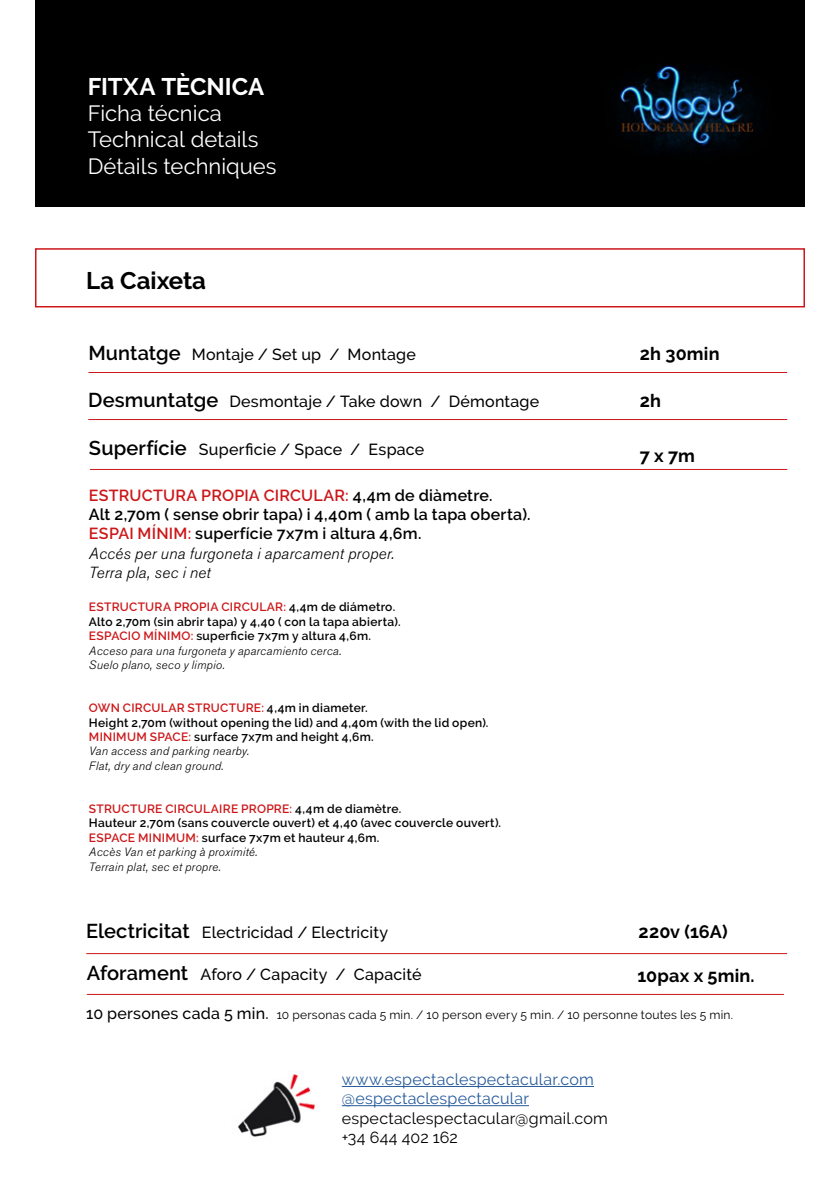
<style>
.page{position:relative;width:840px;height:1191px;background:#fff}
.page>*{position:absolute;margin:0;border:0;box-sizing:border-box;transform-origin:0 0}
.t1{font:700 24px "Raleway";letter-spacing:-.005em;color:#fff}
.t2{font:700 24px "Raleway";color:#000}
.t3{font:22px/26.4px "Raleway";color:#fff}
.t4{font:700 18px "Raleway";letter-spacing:.01em;color:#000}
.t5{font:500 16px "Raleway";letter-spacing:.015em;color:#000}
.t6{font:600 16px/19.2px "Raleway";letter-spacing:.015em;color:#000}
.t7{font:16px/19.2px "Akzidenz Grotesk BQ Lig It Os F";letter-spacing:.015em;color:#000}
.t8{font:16px/19.2px "Raleway";letter-spacing:.015em;color:#275b9b}
.t9{font:16px/19.2px "Raleway";letter-spacing:.015em;color:#000}
.t10{font:600 12px/14.4px "Raleway";letter-spacing:.025em;color:#000}
.t11{font:12px/14.4px "Akzidenz Grotesk BQ Lig It Os F";letter-spacing:.02em;color:#000}
.t12{font:12px "Raleway";letter-spacing:.025em;color:#000}
.s1{font-weight:600;font-size:20px}
.s2{color:#cd1719}
.s3{font-weight:500;font-size:16px}
</style>
<div class="page">
<div style="left:35px;top:0;width:769px;height:207px;background:#000"></div>
<div style="left:35px;top:248px;width:769px;height:59px;border:2px solid #cd1719"></div>
<img style="left:238px;top:1071px;width:77px;height:66px">
<hr style="left:341px;top:1086px;width:252px;height:1px;background:#275b9b">
<hr style="left:341px;top:1105px;width:187px;height:1px;background:#275b9b">
<hr style="left:88px;top:372px;width:698px;height:1px;background:#cd1719">
<hr style="left:88px;top:419px;width:698px;height:1px;background:#cd1719">
<hr style="left:90px;top:469px;width:696px;height:1px;background:#cd1719">
<hr style="left:86px;top:953px;width:700px;height:1px;background:#cd1719">
<hr style="left:87px;top:994px;width:696px;height:1px;background:#cd1719">
<img style="left:591px;top:45px;width:186px;height:126px">
<h1 class="t1" style="left:88px;top:72px;width:178px">FITXA TÈCNICA</h1>
<h2 class="t3" style="left:88px;top:100px;width:190px">Ficha técnica<br>Technical details<br>Détails techniques</h2>
<h1 class="t2" style="left:86px;top:267px;width:121px">La Caixeta</h1>
<h3 class="t5" style="left:88px;top:345px;width:329px"><span class="s1">Muntatge</span> Montaje / Set up / Montage</h3>
<h3 class="t5" style="left:88px;top:392px;width:452px"><span class="s1">Desmuntatge</span> Desmontaje / Take down / Démontage</h3>
<h3 class="t5" style="left:89px;top:440px;width:337px"><span class="s1">Superfície</span> Superficie / Space / Espace</h3>
<h3 class="t6" style="left:89px;top:486px;width:443px"><span class="s2">ESTRUCTURA PROPIA CIRCULAR:</span> 4,4m de diàmetre.<br>Alt 2,70m ( sense obrir tapa) i 4,40m ( amb la tapa oberta).<br><span class="s2">ESPAI MÍNIM:</span> superfície 7x7m i altura 4,6m.</h3>
<h3 class="t7" style="left:89px;top:543px;width:307px">Accés per una furgoneta i aparcament proper.<br>Terra pla, sec i net</h3>
<p class="t10" style="left:89px;top:600px;width:313px"><span class="s2">ESTRUCTURA PROPIA CIRCULAR:</span> 4,4m de diámetro.<br>Alto 2,70m (sin abrir tapa) y 4,40 ( con la tapa abierta).<br><span class="s2">ESPACIO MÍNIMO:</span> superficie 7x7m y altura 4,6m.</p>
<p class="t11" style="left:89px;top:643px;width:254px">Acceso para una furgoneta y aparcamiento cerca.<br>Suelo plano, seco y limpio.</p>
<p class="t10" style="left:89px;top:701px;width:401px"><span class="s2">OWN CIRCULAR STRUCTURE:</span> 4,4m in diameter.<br>Height 2,70m (without opening the lid) and 4,40m (with the lid open).<br><span class="s2">MINIMUM SPACE:</span> surface 7x7m and height 4,6m.</p>
<p class="t11" style="left:89px;top:744px;width:162px">Van access and parking nearby.<br>Flat, dry and clean ground.</p>
<p class="t10" style="left:89px;top:801px;width:413px"><span class="s2">STRUCTURE CIRCULAIRE PROPRE:</span> 4,4m de diamètre.<br>Hauteur 2,70m (sans couvercle ouvert) et 4,40 (avec couvercle ouvert).<br><span class="s2">ESPACE MINIMUM:</span> surface 7x7m et hauteur 4,6m.</p>
<p class="t11" style="left:89px;top:845px;width:170px">Accès Van et parking à proximité.<br>Terrain plat, sec et propre.</p>
<h3 class="t4" style="left:639px;top:343px;width:81px">2h 30min</h3>
<h3 class="t4" style="left:639px;top:390px;width:23px">2h</h3>
<h3 class="t4" style="left:639px;top:445px;width:57px">7 x 7m</h3>
<h3 class="t5" style="left:86px;top:923px;width:303px"><span class="s1">Electricitat</span> Electricidad / Electricity</h3>
<h3 class="t4" style="left:638px;top:921px;width:91px">220v (16A)</h3>
<h3 class="t5" style="left:87px;top:965px;width:336px"><span class="s1">Aforament</span> Aforo / Capacity / Capacité</h3>
<h3 class="t4" style="left:637px;top:965px;width:119px">10pax x 5min.</h3>
<p class="t12" style="left:86px;top:1008px;width:648px"><span class="s3">10 persones cada 5 min.</span> 10 personas cada 5 min. / 10 person every 5 min. / 10 personne toutes les 5 min.</p>
<h3 class="t8" style="left:341px;top:1070px;width:253px">www.espectaclespectacular.com @espectaclespectacular</h3>
<h3 class="t9" style="left:341px;top:1108px;width:267px">espectaclespectacular@gmail.com +34 644 402 162</h3>
</div>
